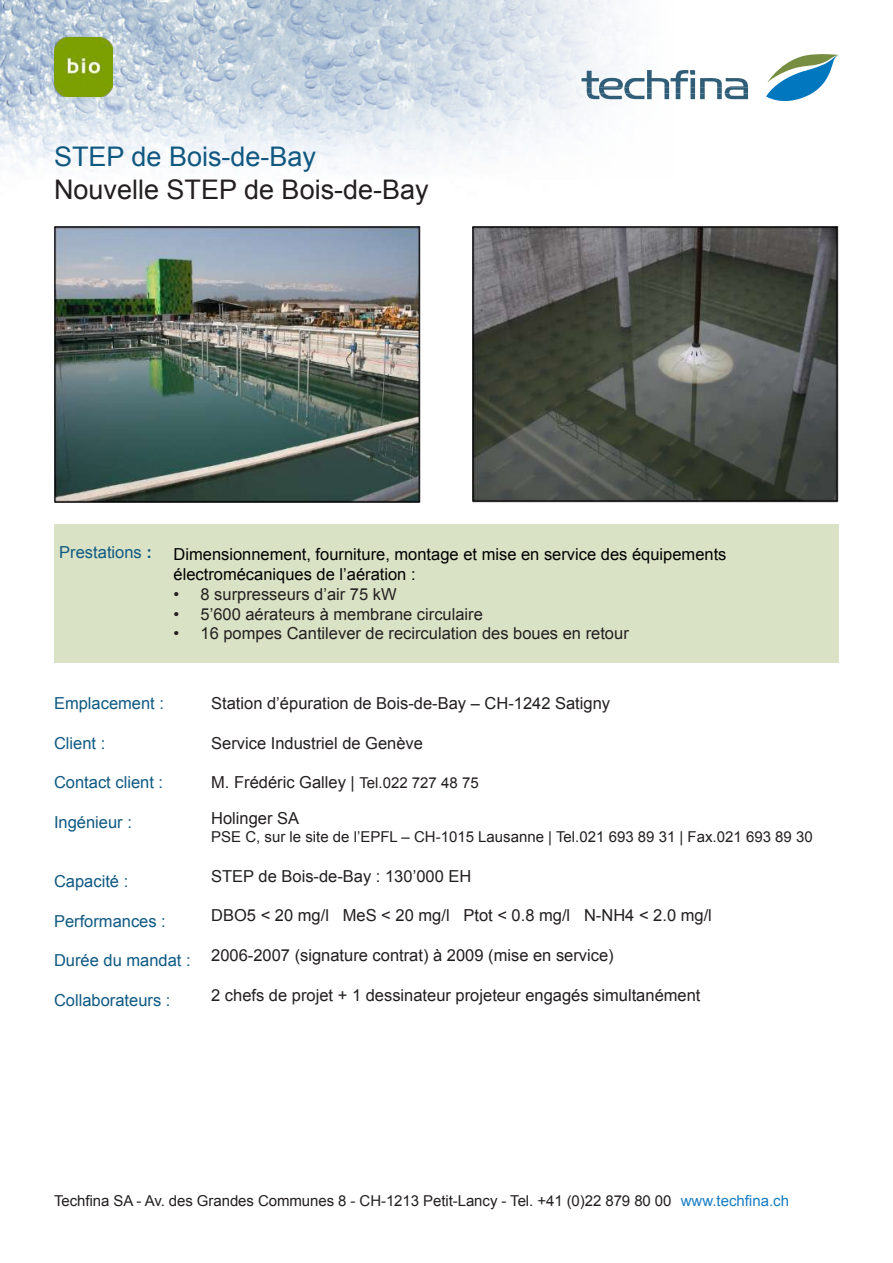
<style>
.page{position:relative;width:893px;height:1263px;background:#fff}
.page>*{position:absolute;margin:0;border:0;box-sizing:border-box;transform-origin:0 0}
.t1{font:27px "Arial";color:#231f20}
.t2{font:27px "Arial";color:#105881}
.t3{font:16.5px/36px "Arial";color:#231f20}
.t4{font:16.5px "Arial";color:#0f5982}
.t5{font:16.5px/19.8px "Arial";color:#000001}
.t6{font:15px "Arial";color:#231f20}
.s1{font-weight:700}
.s2{font-size:15px}
.s3{color:#177dc2}
</style>
<div class="page">
<img style="left:0;top:0;width:749px;height:174px">
<svg style="left:766px;top:54px;width:73px;height:47px"></svg>
<svg style="left:581px;top:70px;width:167px;height:29px"></svg>
<img style="left:54px;top:38px;width:58px;height:58px">
<img style="left:54px;top:226px;width:367px;height:276px">
<img style="left:472px;top:226px;width:367px;height:276px">
<div style="left:54px;top:524px;width:785px;height:139px;background:#dae2c5"></div>
<h1 class="t2" style="left:54px;top:139px;width:264px">STEP de Bois-de-Bay</h1>
<h1 class="t1" style="left:54px;top:172px;width:376px">Nouvelle STEP de Bois-de-Bay</h1>
<p class="t4" style="left:59px;top:541px;width:94px">Prestations <span class="s1">:</span></p>
<p class="t5" style="left:174px;top:545px;width:554px">Dimensionnement, fourniture, montage et mise en service des équipements électromécaniques de l’aération :</p>
<p class="t3" style="left:174px;top:576px;width:225px">• 8 surpresseurs d’air 75 kW</p>
<p class="t3" style="left:174px;top:596px;width:311px">• 5’600 aérateurs à membrane circulaire</p>
<p class="t3" style="left:174px;top:616px;width:457px">• 16 pompes Cantilever de recirculation des boues en retour</p>
<p class="t4" style="left:54px;top:692px;width:112px">Emplacement :</p>
<p class="t4" style="left:54px;top:732px;width:53px">Client :</p>
<p class="t4" style="left:54px;top:771px;width:111px">Contact client :</p>
<p class="t4" style="left:54px;top:811px;width:79px">Ingénieur :</p>
<p class="t4" style="left:54px;top:870px;width:76px">Capacité :</p>
<p class="t4" style="left:54px;top:910px;width:113px">Performances :</p>
<p class="t4" style="left:54px;top:950px;width:138px">Durée du mandat :</p>
<p class="t4" style="left:54px;top:989px;width:118px">Collaborateurs :</p>
<p class="t3" style="left:211px;top:685px;width:400px">Station d’épuration de Bois-de-Bay – CH-1242 Satigny</p>
<p class="t3" style="left:211px;top:725px;width:213px">Service Industriel de Genève</p>
<p class="t3" style="left:211px;top:764px;width:269px">M. Frédéric Galley | <span class="s2">Tel.022 727 48 75<br></span>Holinger SA</p>
<p class="t6" style="left:211px;top:827px;width:603px">PSE C, sur le site de l’EPFL – CH-1015 Lausanne | Tel.021 693 89 31 | Fax.021 693 89 30</p>
<p class="t3" style="left:211px;top:858px;width:262px">STEP de Bois-de-Bay : 130’000 EH</p>
<p class="t3" style="left:211px;top:898px;width:502px">DBO5 &lt; 20 mg/l MeS &lt; 20 mg/l Ptot &lt; 0.8 mg/l N-NH4 &lt; 2.0 mg/l</p>
<p class="t3" style="left:211px;top:937px;width:404px">2006-2007 (signature contrat) à 2009 (mise en service)</p>
<p class="t3" style="left:211px;top:977px;width:491px">2 chefs de projet + 1 dessinateur projeteur engagés simultanément</p>
<p class="t6" style="left:54px;top:1191px;width:737px">Techfina SA - Av. des Grandes Communes 8 - CH-1213 Petit-Lancy - Tel. +41 (0)22 879 80 00 <span class="s3">www.techfina.ch</span></p>
</div>
